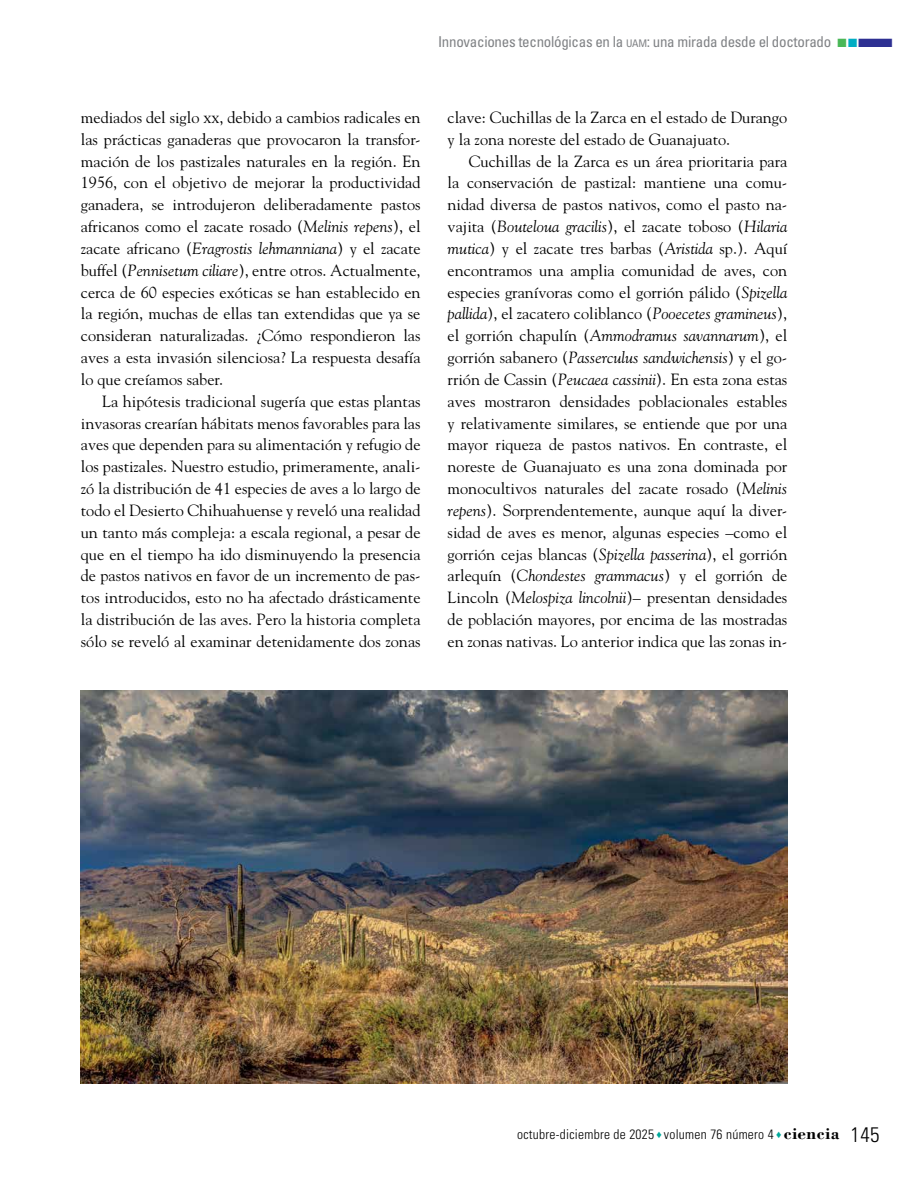
<style>
.page{position:relative;width:915px;height:1191px;background:#fff}
.page>*{position:absolute;margin:0;border:0;box-sizing:border-box;transform-origin:0 0}
.t1{font:16.2px/21.9px "Goudy Std";color:#000;text-align:justify}
.t2{font:condensed 15px "Univers LT Std";letter-spacing:-.02em;color:#808285}
.t3{font:300 condensed 13.5px "Univers LT Std";letter-spacing:.02em;color:#000}
.s1{font-size:10.5px}
.s2{font-style:inherit}
.s3{color:#4ab757}
.s4{color:#00acc3}
.s5{color:#2e3092}
.s6{font-style:italic}
.s7{color:#00a99b}
.s8{font-family:"Bodoni Std";font-weight:700;font-stretch:normal;font-size:17.25px}
.s9{font-size:21px}
</style>
<div class="page">
<img style="left:81px;top:690px;width:706px;height:393px">
<p class="t2" style="left:438px;top:32px;width:457px">Innovaciones tecnológicas en la <span class="s1">UAM</span><span class="s2">:</span> una mirada desde el doctorado <span class="s3">■</span><span class="s4">■</span><span class="s5">■</span></p>
<p class="t1" style="left:81px;top:106px;width:341px">mediados del siglo xx, debido a cambios radicales en las prácticas ganaderas que provocaron la transfor&shy;mación de los pastizales naturales en la región. En 1956, con el objetivo de mejorar la productividad ganadera, se introdujeron deliberadamente pastos africanos como el zacate rosado (<span class="s6">Melinis repens</span>), el zacate africano (<span class="s6">Eragrostis lehmanniana</span>) y el zacate buffel (<span class="s6">Pennisetum ciliare</span>), entre otros. Actualmente, cerca de 60 especies exóticas se han establecido en la región, muchas de ellas tan extendidas que ya se consideran naturalizadas. ¿Cómo respondieron las aves a esta invasión silenciosa? La respuesta desafía lo que creíamos saber.</p>
<p class="t1" style="left:81px;top:390px;width:341px;text-indent:21px">La hipótesis tradicional sugería que estas plantas invasoras crearían hábitats menos favorables para las aves que dependen para su alimentación y refugio de los pastizales. Nuestro estudio, primeramente, anali&shy;zó la distribución de 41 especies de aves a lo largo de todo el Desierto Chihuahuense y reveló una realidad un tanto más compleja: a escala regional, a pesar de que en el tiempo ha ido disminuyendo la presencia de pastos nativos en favor de un incremento de pas&shy;tos introducidos, esto no ha afectado drásticamente la distribución de las aves. Pero la historia completa sólo se reveló al examinar detenidamente dos zonas</p>
<p class="t1" style="left:447px;top:106px;width:341px">clave: Cuchillas de la Zarca en el estado de Durango y la zona noreste del estado de Guanajuato.</p>
<p class="t1" style="left:447px;top:150px;width:341px;text-indent:21px">Cuchillas de la Zarca es un área prioritaria para la conservación de pastizal: mantiene una comu&shy;nidad diversa de pastos nativos, como el pasto na&shy;vajita (<span class="s6">Bouteloua gracilis</span>), el zacate toboso (<span class="s6">Hilaria mutica</span>) y el zacate tres barbas (<span class="s6">Aristida</span> sp.). Aquí encontramos una amplia comunidad de aves, con especies granívoras como el gorrión pálido (<span class="s6">Spizella pallida</span>), el zacatero coliblanco (<span class="s6">Pooecetes gramineus</span>), el gorrión chapulín (<span class="s6">Ammodramus savannarum</span>), el gorrión sabanero (<span class="s6">Passerculus sandwichensis</span>) y el go&shy;rrión de Cassin (<span class="s6">Peucaea cassinii</span>). En esta zona estas aves mostraron densidades poblacionales estables y relativamente similares, se entiende que por una mayor riqueza de pastos nativos. En contraste, el noreste de Guanajuato es una zona dominada por monocultivos naturales del zacate rosado (<span class="s6">Melinis repens</span>). Sorprendentemente, aunque aquí la diver&shy;sidad de aves es menor, algunas especies –como el gorrión cejas blancas (<span class="s6">Spizella passerina</span>), el gorrión arlequín (<span class="s6">Chondestes grammacus</span>) y el gorrión de Lincoln (<span class="s6">Melospiza lincolnii</span>)– presentan densidades de población mayores, por encima de las mostradas en zonas nativas. Lo anterior indica que las zonas in-</p>
<p class="t3" style="left:517px;top:1126px;width:363px">octubre-diciembre de 2025 <span class="s7">♦</span> volumen 76 número 4 <span class="s7">♦</span> <span class="s8">ciencia</span> <span class="s9">145</span></p>
</div>
